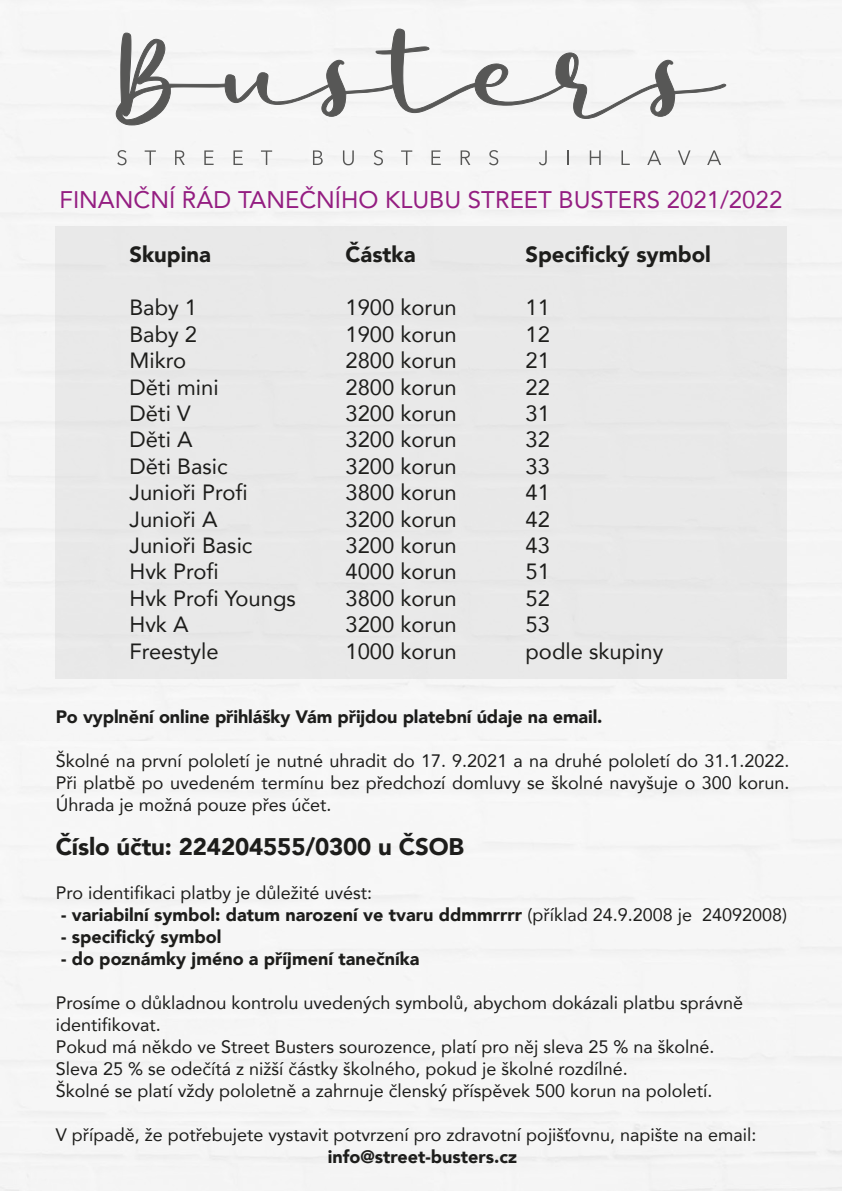
<style>
.page{position:relative;width:842px;height:1191px;background:#f6f6f6}
.page>*{position:absolute;margin:0;border:0;box-sizing:border-box;transform-origin:0 0}
.t1{font:24px "Avenir";color:#941d81}
.t2{font:900 24px "Avenir";letter-spacing:-.005em;color:#1d1d1b}
.t3{font:22px "Avenir";color:#1d1d1b}
.t4{font:900 22px "Avenir";color:#1d1d1b}
.t5{font:18px/22px "Avenir";color:#1d1d1b;text-align:justify}
.t6{font:900 18px "Avenir";color:#1d1d1b}
.s1{font-weight:400}
</style>
<div class="page">
<svg style="left:115px;top:28px;width:612px;height:98px"></svg>
<svg style="left:117px;top:150px;width:10px;height:15px"></svg>
<svg style="left:145px;top:150px;width:11px;height:15px"></svg>
<svg style="left:175px;top:150px;width:10px;height:15px"></svg>
<svg style="left:204px;top:150px;width:10px;height:15px"></svg>
<svg style="left:233px;top:150px;width:10px;height:15px"></svg>
<svg style="left:261px;top:150px;width:11px;height:15px"></svg>
<svg style="left:313px;top:150px;width:10px;height:15px"></svg>
<svg style="left:343px;top:150px;width:11px;height:15px"></svg>
<svg style="left:374px;top:150px;width:9px;height:15px"></svg>
<svg style="left:401px;top:150px;width:11px;height:15px"></svg>
<svg style="left:431px;top:150px;width:10px;height:15px"></svg>
<svg style="left:461px;top:150px;width:9px;height:15px"></svg>
<svg style="left:489px;top:150px;width:9px;height:15px"></svg>
<svg style="left:539px;top:150px;width:8px;height:15px"></svg>
<svg style="left:567px;top:150px;width:2px;height:15px"></svg>
<svg style="left:590px;top:150px;width:11px;height:15px"></svg>
<svg style="left:621px;top:150px;width:9px;height:15px"></svg>
<svg style="left:647px;top:150px;width:14px;height:15px"></svg>
<svg style="left:678px;top:150px;width:12px;height:15px"></svg>
<svg style="left:707px;top:150px;width:14px;height:15px"></svg>
<div style="left:55px;top:227px;width:732px;height:452px;background:#e9e9e9"></div>
<h1 class="t1" style="left:60px;top:180px;width:724px">FINANČNÍ ŘÁD TANEČNÍHO KLUBU STREET BUSTERS 2021/2022</h1>
<p class="t4" style="left:129px;top:236px;width:83px">Skupina</p>
<p class="t4" style="left:345px;top:236px;width:72px">Částka</p>
<p class="t4" style="left:525px;top:236px;width:187px">Specifický symbol</p>
<p class="t3" style="left:129px;top:290px;width:69px">Baby 1</p>
<p class="t3" style="left:345px;top:290px;width:113px">1900 korun</p>
<p class="t3" style="left:525px;top:290px;width:26px">11</p>
<p class="t3" style="left:129px;top:316px;width:69px">Baby 2</p>
<p class="t3" style="left:345px;top:316px;width:113px">1900 korun</p>
<p class="t3" style="left:525px;top:316px;width:26px">12</p>
<p class="t3" style="left:129px;top:343px;width:58px">Mikro</p>
<p class="t3" style="left:345px;top:343px;width:113px">2800 korun</p>
<p class="t3" style="left:525px;top:343px;width:26px">21</p>
<p class="t3" style="left:129px;top:369px;width:91px">Děti mini</p>
<p class="t3" style="left:345px;top:369px;width:113px">2800 korun</p>
<p class="t3" style="left:525px;top:369px;width:26px">22</p>
<p class="t3" style="left:129px;top:395px;width:63px">Děti V</p>
<p class="t3" style="left:345px;top:395px;width:113px">3200 korun</p>
<p class="t3" style="left:525px;top:395px;width:26px">31</p>
<p class="t3" style="left:129px;top:422px;width:65px">Děti A</p>
<p class="t3" style="left:345px;top:422px;width:113px">3200 korun</p>
<p class="t3" style="left:525px;top:422px;width:26px">32</p>
<p class="t3" style="left:129px;top:448px;width:100px">Děti Basic</p>
<p class="t3" style="left:345px;top:448px;width:113px">3200 korun</p>
<p class="t3" style="left:525px;top:448px;width:26px">33</p>
<p class="t3" style="left:129px;top:475px;width:120px">Junioři Profi</p>
<p class="t3" style="left:345px;top:475px;width:113px">3800 korun</p>
<p class="t3" style="left:525px;top:475px;width:26px">41</p>
<p class="t3" style="left:129px;top:501px;width:90px">Junioři A</p>
<p class="t3" style="left:345px;top:501px;width:113px">3200 korun</p>
<p class="t3" style="left:525px;top:501px;width:26px">42</p>
<p class="t3" style="left:129px;top:527px;width:125px">Junioři Basic</p>
<p class="t3" style="left:345px;top:527px;width:113px">3200 korun</p>
<p class="t3" style="left:525px;top:527px;width:26px">43</p>
<p class="t3" style="left:129px;top:554px;width:91px">Hvk Profi</p>
<p class="t3" style="left:345px;top:554px;width:113px">4000 korun</p>
<p class="t3" style="left:525px;top:554px;width:26px">51</p>
<p class="t3" style="left:129px;top:580px;width:168px">Hvk Profi Youngs</p>
<p class="t3" style="left:345px;top:580px;width:113px">3800 korun</p>
<p class="t3" style="left:525px;top:580px;width:26px">52</p>
<p class="t3" style="left:129px;top:607px;width:61px">Hvk A</p>
<p class="t3" style="left:345px;top:607px;width:113px">3200 korun</p>
<p class="t3" style="left:525px;top:607px;width:26px">53</p>
<p class="t3" style="left:129px;top:633px;width:91px">Freestyle</p>
<p class="t3" style="left:345px;top:633px;width:113px">1000 korun</p>
<p class="t3" style="left:525px;top:633px;width:139px">podle skupiny</p>
<p class="t6" style="left:56px;top:701px;width:548px">Po vyplnění online přihlášky Vám přijdou platební údaje na email.</p>
<p class="t5" style="left:56px;top:749px;width:735px">Školné na první pololetí je nutné uhradit do 17. 9.2021 a na druhé pololetí do 31.1.2022.<br>Při platbě po uvedeném termínu bez předchozí domluvy se školné navyšuje o 300 korun.<br>Úhrada je možná pouze přes účet.</p>
<h1 class="t2" style="left:56px;top:826px;width:410px">Číslo účtu: 224204555/0300 u ČSOB</h1>
<p class="t5" style="left:56px;top:881px;width:318px">Pro identifikaci platby je důležité uvést:</p>
<p class="t6" style="left:61px;top:899px;width:728px">- variabilní symbol: datum narození ve tvaru ddmmrrrr <span class="s1">(příklad 24.9.2008 je 24092008)</span></p>
<p class="t6" style="left:61px;top:921px;width:162px">- specifický symbol</p>
<p class="t6" style="left:61px;top:943px;width:360px">- do poznámky jméno a příjmení tanečníka</p>
<p class="t5" style="left:56px;top:991px;width:689px;text-align:left">Prosíme o důkladnou kontrolu uvedených symbolů, abychom dokázali platbu správně identifikovat.<br>Pokud má někdo ve Street Busters sourozence, platí pro něj sleva 25 % na školné.<br>Sleva 25 % se odečítá z nižší částky školného, pokud je školné rozdílné.<br>Školné se platí vždy pololetně a zahrnuje členský příspěvek 500 korun na pololetí.</p>
<p class="t5" style="left:56px;top:1123px;width:702px">V případě, že potřebujete vystavit potvrzení pro zdravotní pojišťovnu, napište na email:</p>
<p class="t6" style="left:328px;top:1141px;width:191px">info@street-busters.cz</p>
</div>
